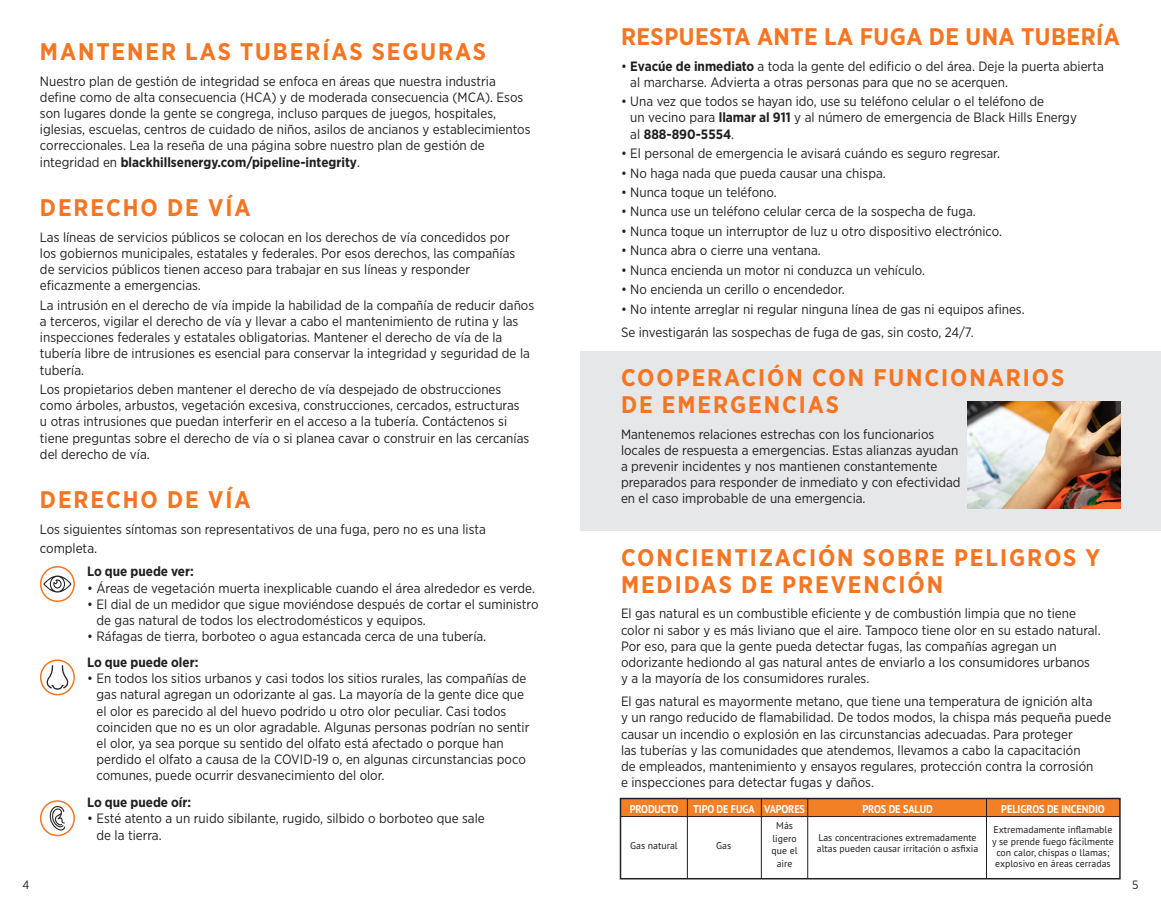
<style>
.page{position:relative;width:1161px;height:905px;background:#fff}
.page>*{position:absolute;margin:0;border:0;box-sizing:border-box;transform-origin:0 0}
.t1{font:700 24px/27px "Gotham Narrow";letter-spacing:.08em;color:#f57523}
.t2{font:700 24px "Gotham Narrow";letter-spacing:.02em;color:#f57523}
.t3{font:13.5px/16.2px "Gotham Narrow";color:#231f20}
.t4{font:700 13.5px "Gotham Narrow";color:#231f20}
.t5{font:12px "Gotham Narrow";color:#231f20}
.t6{font:700 11.25px "PT Sans";letter-spacing:-.01em;color:#fff;scale:.92 1}
.t7{font:9.9px/11.2px "PT Sans";color:#231f20;text-align:center}
.s1{font-weight:700}
</style>
<div class="page">
<svg style="left:43px;top:575px;width:29px;height:17px"></svg>
<svg style="left:49px;top:806px;width:16px;height:24px"></svg>
<svg style="left:46px;top:665px;width:23px;height:24px"></svg>
<div style="left:40px;top:566px;width:35px;height:36px;border:2px solid #f57523;border-radius:50%"></div>
<div style="left:40px;top:659px;width:35px;height:36px;border:2px solid #f57523;border-radius:50%"></div>
<div style="left:40px;top:800px;width:35px;height:36px;border:2px solid #f57523;border-radius:50%"></div>
<div style="left:580px;top:351px;width:581px;height:180px;background:#e6e7e9"></div>
<img style="left:967px;top:401px;width:153px;height:107px">
<div style="left:621px;top:798px;width:499px;height:18px;background:#f48026"></div>
<hr style="left:621px;top:816px;width:499px;height:1px;background:#231f20">
<hr style="left:986px;top:798px;width:1px;height:80px;background:#231f20">
<hr style="left:807px;top:798px;width:1px;height:80px;background:#231f20">
<hr style="left:761px;top:798px;width:1px;height:80px;background:#231f20">
<hr style="left:687px;top:798px;width:1px;height:80px;background:#231f20">
<div style="left:620px;top:797px;width:501px;height:82px;border:1px solid #231f20"></div>
<p class="t1" style="left:40px;top:38px;width:448px">MANTENER LAS TUBERÍAS SEGURAS</p>
<p class="t3" style="left:40px;top:72px;width:492px">Nuestro plan de gestión de integridad se enfoca en áreas que nuestra industria define como de alta consecuencia (HCA) y de moderada consecuencia (MCA). Esos son lugares donde la gente se congrega, incluso parques de juegos, hospitales, iglesias, escuelas, centros de cuidado de niños, asilos de ancianos y establecimientos correccionales. Lea la reseña de una página sobre nuestro plan de gestión de integridad en <span class="s1">blackhillsenergy.com/pipeline-integrity</span>.</p>
<p class="t1" style="left:40px;top:194px;width:212px">DERECHO DE VÍA</p>
<p class="t3" style="left:40px;top:228px;width:477px">Las líneas de servicios públicos se colocan en los derechos de vía concedidos por los gobiernos municipales, estatales y federales. Por esos derechos, las compañías de servicios públicos tienen acceso para trabajar en sus líneas y responder eficazmente a emergencias.</p>
<p class="t3" style="left:40px;top:296px;width:496px">La intrusión en el derecho de vía impide la habilidad de la compañía de reducir daños a terceros, vigilar el derecho de vía y llevar a cabo el mantenimiento de rutina y las inspecciones federales y estatales obligatorias. Mantener el derecho de vía de la tubería libre de intrusiones es esencial para conservar la integridad y seguridad de la tubería.</p>
<p class="t3" style="left:40px;top:381px;width:491px">Los propietarios deben mantener el derecho de vía despejado de obstrucciones como árboles, arbustos, vegetación excesiva, construcciones, cercados, estructuras u otras intrusiones que puedan interferir en el acceso a la tubería. Contáctenos si tiene preguntas sobre el derecho de vía o si planea cavar o construir en las cercanías del derecho de vía.</p>
<p class="t1" style="left:40px;top:486px;width:212px">DERECHO DE VÍA</p>
<p class="t3" style="left:40px;top:519px;width:447px;line-height:19.5px">Los siguientes síntomas son representativos de una fuga, pero no es una lista completa.</p>
<p class="t4" style="left:87px;top:563px;width:108px">Lo que puede ver:</p>
<p class="t3" style="left:87px;top:579px;width:449px">• Áreas de vegetación muerta inexplicable cuando el área alrededor es verde.</p>
<p class="t3" style="left:97px;top:595px;width:444px;text-indent:-9px">• El dial de un medidor que sigue moviéndose después de cortar el suministro de gas natural de todos los electrodomésticos y equipos.</p>
<p class="t3" style="left:87px;top:628px;width:401px">• Ráfagas de tierra, borboteo o agua estancada cerca de una tubería.</p>
<p class="t4" style="left:87px;top:653px;width:113px">Lo que puede oler:</p>
<p class="t3" style="left:97px;top:670px;width:434px;text-indent:-9px">• En todos los sitios urbanos y casi todos los sitios rurales, las compañías de gas natural agregan un odorizante al gas. La mayoría de la gente dice que el olor es parecido al del huevo podrido u otro olor peculiar. Casi todos coinciden que no es un olor agradable. Algunas personas podrían no sentir el olor, ya sea porque su sentido del olfato está afectado o porque han perdido el olfato a causa de la COVID-19 o, en algunas circunstancias poco comunes, puede ocurrir desvanecimiento del olor.</p>
<p class="t4" style="left:87px;top:793px;width:106px">Lo que puede oír:</p>
<p class="t3" style="left:97px;top:810px;width:390px;text-indent:-9px">• Esté atento a un ruido sibilante, rugido, silbido o borboteo que sale de la tierra.</p>
<p class="t2" style="left:621px;top:21px;width:500px">RESPUESTA ANTE LA FUGA DE UNA TUBERÍA</p>
<p class="t3" style="left:630px;top:57px;width:475px;text-indent:-9px">• <span class="s1">Evacúe de inmediato</span> a toda la gente del edificio o del área. Deje la puerta abierta al marcharse. Advierta a otras personas para que no se acerquen.</p>
<p class="t3" style="left:630px;top:93px;width:448px;text-indent:-9px">• Una vez que todos se hayan ido, use su teléfono celular o el teléfono de<br>un vecino para <span class="s1">llamar al 911</span> y al número de emergencia de Black Hills Energy al <span class="s1">888-890-5554</span>.</p>
<p class="t3" style="left:621px;top:145px;width:381px">• El personal de emergencia le avisará cuándo es seguro regresar.</p>
<p class="t3" style="left:621px;top:164px;width:266px">• No haga nada que pueda causar una chispa.</p>
<p class="t3" style="left:621px;top:184px;width:157px">• Nunca toque un teléfono.</p>
<p class="t3" style="left:621px;top:203px;width:356px">• Nunca use un teléfono celular cerca de la sospecha de fuga.</p>
<p class="t3" style="left:621px;top:223px;width:383px">• Nunca toque un interruptor de luz u otro dispositivo electrónico.</p>
<p class="t3" style="left:621px;top:242px;width:201px">• Nunca abra o cierre una ventana.</p>
<p class="t3" style="left:621px;top:262px;width:306px">• Nunca encienda un motor ni conduzca un vehículo.</p>
<p class="t3" style="left:621px;top:281px;width:225px">• No encienda un cerillo o encendedor.</p>
<p class="t3" style="left:621px;top:300px;width:405px">• No intente arreglar ni regular ninguna línea de gas ni equipos afines.</p>
<p class="t3" style="left:621px;top:323px;width:354px">Se investigarán las sospechas de fuga de gas, sin costo, 24/7.</p>
<p class="t1" style="left:621px;top:364px;width:445px">COOPERACIÓN CON FUNCIONARIOS<br>DE EMERGENCIAS</p>
<p class="t3" style="left:621px;top:425px;width:341px">Mantenemos relaciones estrechas con los funcionarios locales de respuesta a emergencias. Estas alianzas ayudan a prevenir incidentes y nos mantienen constantemente preparados para responder de inmediato y con efectividad en el caso improbable de una emergencia.</p>
<p class="t1" style="left:621px;top:543px;width:481px">CONCIENTIZACIÓN SOBRE PELIGROS Y<br>MEDIDAS DE PREVENCIÓN</p>
<p class="t3" style="left:621px;top:605px;width:481px">El gas natural es un combustible eficiente y de combustión limpia que no tiene color ni sabor y es más liviano que el aire. Tampoco tiene olor en su estado natural.<br>Por eso, para que la gente pueda detectar fugas, las compañías agregan un odorizante hediondo al gas natural antes de enviarlo a los consumidores urbanos<br>y a la mayoría de los consumidores rurales.</p>
<p class="t3" style="left:621px;top:693px;width:492px">El gas natural es mayormente metano, que tiene una temperatura de ignición alta<br>y un rango reducido de flamabilidad. De todos modos, la chispa más pequeña puede causar un incendio o explosión en las circunstancias adecuadas. Para proteger<br>las tuberías y las comunidades que atendemos, llevamos a cabo la capacitación<br>de empleados, mantenimiento y ensayos regulares, protección contra la corrosión<br>e inspecciones para detectar fugas y daños.</p>
<p class="t6" style="left:630px;top:801px;width:54px">PRODUCTO</p>
<p class="t6" style="left:693px;top:801px;width:123px">TIPO DE FUGA VAPORES</p>
<p class="t6" style="left:863px;top:801px;width:78px">PROS DE SALUD</p>
<p class="t6" style="left:1001px;top:801px;width:114px">PELIGROS DE INCENDIO</p>
<p class="t7" style="left:630px;top:840px;width:49px">Gas natural</p>
<p class="t7" style="left:716px;top:840px;width:17px">Gas</p>
<p class="t7" style="left:772px;top:819px;width:28px;line-height:12.6px">Más ligero que el aire</p>
<p class="t7" style="left:817px;top:831px;width:163px;text-align:left">Las concentraciones extremadamente altas pueden causar irritación o asfixia</p>
<p class="t7" style="left:992px;top:824px;width:123px">Extremadamente inflamable y se prende fuego fácilmente con calor, chispas o llamas; explosivo en áreas cerradas</p>
<p class="t5" style="left:22px;top:877px;width:8px">4</p>
<p class="t5" style="left:1132px;top:877px;width:8px">5</p>
</div>
